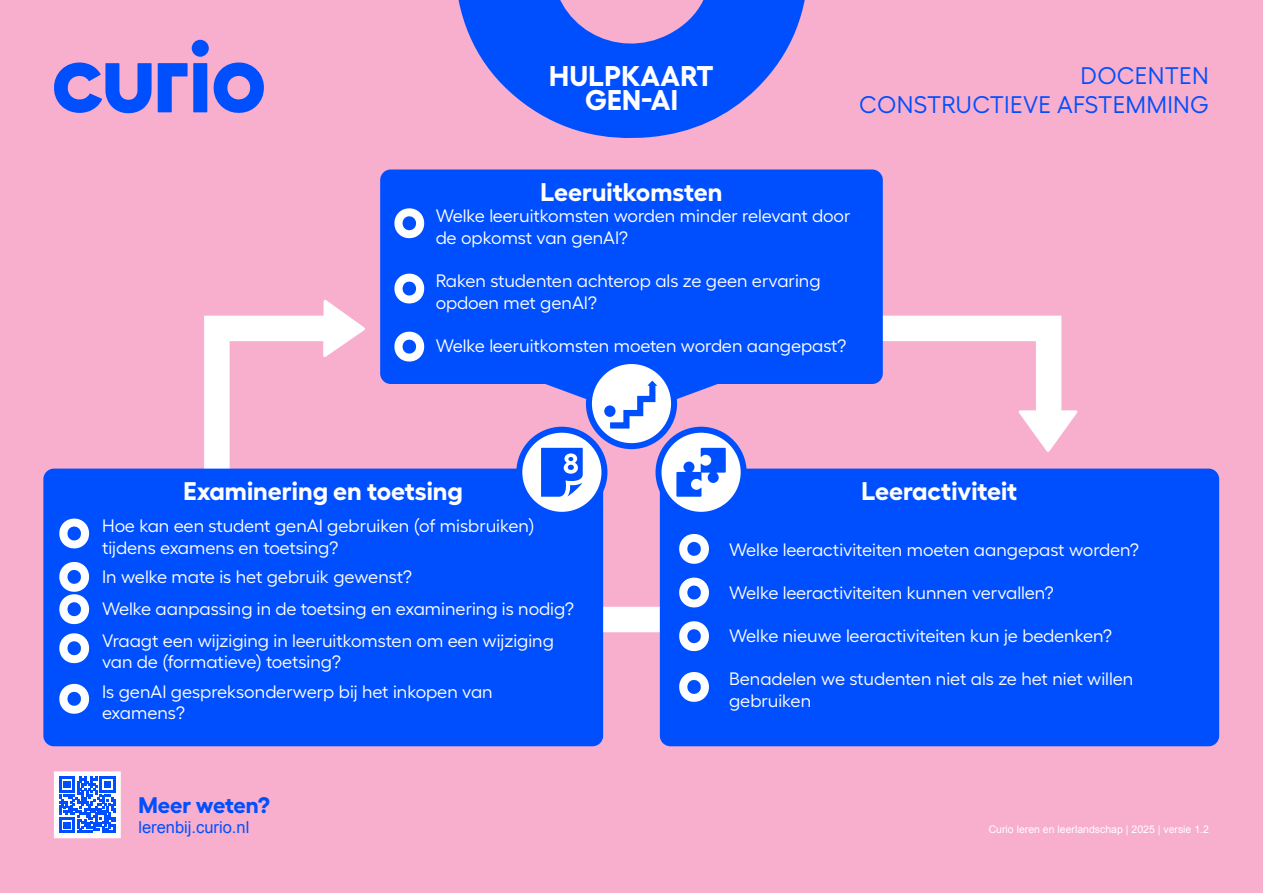
<style>
.page{position:relative;width:1263px;height:893px;background:#f8aecd}
.page>*{position:absolute;margin:0;border:0;box-sizing:border-box;transform-origin:0 0}
.t1{font:700 28.5px/24.5px "Fellix";letter-spacing:.01em;color:#fff;text-align:center}
.t2{font:700 25.5px "Fellix";color:#fff}
.t3{font:24px/28.8px "Fellix";letter-spacing:.01em;color:#004fff;text-align:right}
.t4{font:700 22.5px "Fellix";letter-spacing:-.005em;color:#004fff}
.t5{font:18px/21.6px "Fellix";color:#fff}
.t6{font:16.5px "Arial";color:#004fff}
.t7{font:10.5px "Arial";color:#fff}
</style>
<div class="page">
<svg style="left:458px;top:0;width:347px;height:138px;fill:#004fff"></svg>
<svg style="left:213px;top:62px;width:51px;height:51px"></svg>
<svg style="left:54px;top:62px;width:98px;height:52px"></svg>
<svg style="left:158px;top:63px;width:49px;height:49px"></svg>
<div style="left:192px;top:40px;width:17px;height:17px;background:#004fff;border-radius:50%"></div>
<svg style="left:54px;top:771px;width:67px;height:68px;background:#81a6fd"></svg>
<div style="left:553px;top:607px;width:214px;height:25px;background:#fff"></div>
<svg style="left:191px;top:300px;width:178px;height:169px"></svg>
<svg style="left:883px;top:315px;width:195px;height:137px"></svg>
<div style="left:385px;top:175px;width:492px;height:204px;background:#004fff;border-radius:5px"></div>
<div style="left:380px;top:169px;width:503px;height:215px;border:10px solid #004fff;border-radius:5px"></div>
<div style="left:49px;top:474px;width:549px;height:267px;background:#004fff;border-radius:5px"></div>
<div style="left:43px;top:469px;width:560px;height:277px;border:10px solid #004fff;border-radius:5px"></div>
<div style="left:665px;top:474px;width:549px;height:267px;background:#004fff;border-radius:5px"></div>
<div style="left:660px;top:469px;width:559px;height:277px;border:10px solid #004fff;border-radius:5px"></div>
<svg style="left:519px;top:430px;width:85px;height:85px;background:#dce7ff"></svg>
<div style="left:516px;top:427px;width:91px;height:91px;border:6px solid #004fff;border-radius:50%"></div>
<svg style="left:541px;top:448px;width:42px;height:49px"></svg>
<svg style="left:658px;top:430px;width:86px;height:85px;background:#d5e2ff"></svg>
<div style="left:655px;top:427px;width:92px;height:91px;border:6px solid #004fff;border-radius:50%"></div>
<svg style="left:676px;top:448px;width:50px;height:49px"></svg>
<svg style="left:589px;top:361px;width:85px;height:85px"></svg>
<div style="left:586px;top:358px;width:91px;height:91px;border:6px solid #004fff;border-radius:50%"></div>
<svg style="left:496px;top:366px;width:271px;height:63px"></svg>
<div style="left:604px;top:405px;width:11px;height:12px;background:#004fff;border-radius:50%"></div>
<svg style="left:394px;top:208px;width:30px;height:30px"></svg>
<svg style="left:394px;top:273px;width:30px;height:31px"></svg>
<svg style="left:394px;top:331px;width:30px;height:31px"></svg>
<svg style="left:59px;top:518px;width:30px;height:31px"></svg>
<svg style="left:679px;top:534px;width:30px;height:30px"></svg>
<svg style="left:679px;top:577px;width:30px;height:31px"></svg>
<svg style="left:59px;top:562px;width:30px;height:62px"></svg>
<svg style="left:679px;top:621px;width:30px;height:30px"></svg>
<svg style="left:59px;top:633px;width:30px;height:30px"></svg>
<svg style="left:679px;top:672px;width:30px;height:30px"></svg>
<svg style="left:59px;top:683px;width:30px;height:31px"></svg>
<h1 class="t1" style="left:549px;top:61px;width:166px">HULPKAART<br>GEN-AI</h1>
<h3 class="t3" style="left:859px;top:59px;width:351px">DOCENTEN<br>CONSTRUCTIEVE AFSTEMMING</h3>
<h2 class="t2" style="left:541px;top:172px;width:183px">Leeruitkomsten</h2>
<p class="t5" style="left:436px;top:203px;width:416px">Welke leeruitkomsten worden minder relevant door de opkomst van genAI?</p>
<p class="t5" style="left:436px;top:268px;width:386px">Raken studenten achterop als ze geen ervaring opdoen met genAI?</p>
<p class="t5" style="left:436px;top:333px;width:412px">Welke leeruitkomsten moeten worden aangepast?</p>
<h2 class="t2" style="left:184px;top:471px;width:281px">Examinering en toetsing</h2>
<h2 class="t2" style="left:862px;top:471px;width:157px">Leeractiviteit</h2>
<p class="t5" style="left:102px;top:513px;width:434px">Hoe kan een student genAI gebruiken (of misbruiken) tijdens examens en toetsing?</p>
<p class="t5" style="left:102px;top:558px;width:473px;line-height:32.1px">In welke mate is het gebruik gewenst?<br>Welke aanpassing in de toetsing en examinering is nodig?<br>Vraagt een wijziging in leeruitkomsten om een wijziging</p>
<p class="t5" style="left:102px;top:646px;width:392px;line-height:29.1px">van de (formatieve) toetsing?<br>Is genAI gespreksonderwerp bij het inkopen van</p>
<p class="t5" style="left:102px;top:700px;width:84px">examens?</p>
<p class="t4" style="left:138px;top:787px;width:133px">Meer weten?</p>
<p class="t6" style="left:138px;top:816px;width:112px">lerenbij.curio.nl</p>
<p class="t5" style="left:729px;top:537px;width:411px">Welke leeractiviteiten moeten aangepast worden?</p>
<p class="t5" style="left:729px;top:580px;width:326px">Welke leeractiviteiten kunnen vervallen?</p>
<p class="t5" style="left:729px;top:623px;width:384px">Welke nieuwe leeractiviteiten kun je bedenken?</p>
<p class="t5" style="left:729px;top:666px;width:406px">Benadelen we studenten niet als ze het niet willen gebruiken</p>
<p class="t7" style="left:989px;top:823px;width:222px">Curio leren en leerlandschap | 2025 | versie 1.2</p>
</div>
